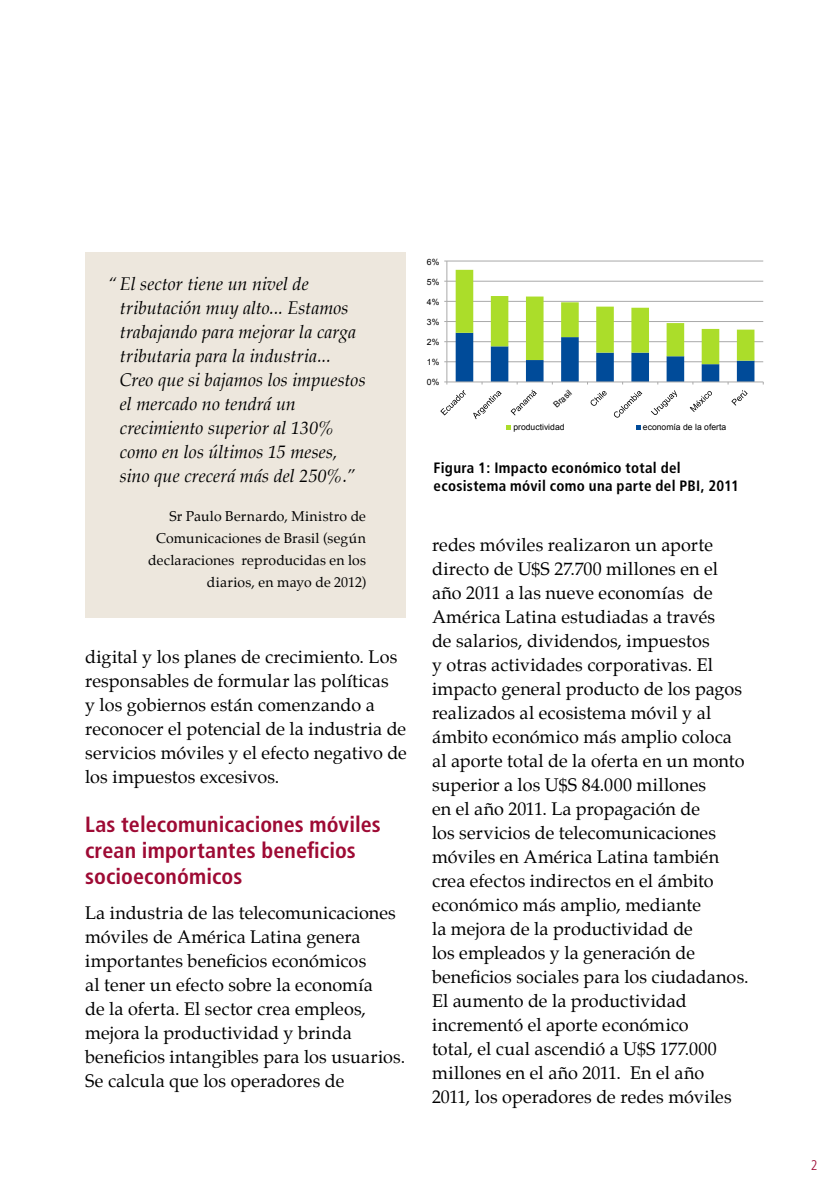
<style>
.page{position:relative;width:840px;height:1191px;background:#fff}
.page>*{position:absolute;margin:0;border:0;box-sizing:border-box;transform-origin:0 0}
.t1{font:700 condensed 22px/26px "Frutiger";letter-spacing:.005em;color:#9e0a34}
.t2{font:18px/24px "Palatino";letter-spacing:.005em;color:#000}
.t3{font:italic 18px/24px "Palatino";letter-spacing:.005em;color:#000}
.t4{font:700 condensed 15px/18px "Frutiger";letter-spacing:.02em;color:#000}
.t5{font:14px/22px "Palatino";letter-spacing:.015em;color:#000;text-align:right}
.t6{font:300 condensed 14px "Frutiger";color:#9e0a34}
.t7{font:9.6px "Calibri";color:#000}
.t8{font:8.6px "Arial";color:#000}
</style>
<div class="page">
<div style="left:85px;top:252px;width:320px;height:366px;background:#ede7dd"></div>
<svg style="left:444px;top:260px;width:320px;height:170px"></svg>
<svg style="left:440px;top:270px;width:314px;height:149px"></svg>
<p class="t3" style="left:120px;top:271px;width:247px;text-indent:-12px">“ El sector tiene un nivel de tributación muy alto... Estamos trabajando para mejorar la carga tributaria para la industria...<br>Creo que si bajamos los impuestos el mercado no tendrá un crecimiento superior al 130% como en los últimos 15 meses, sino que crecerá más del 250%.”</p>
<p class="t5" style="left:148px;top:505px;width:219px">Sr Paulo Bernardo, Ministro de<br>Comunicaciones de Brasil (según declaraciones reproducidas en los diarios, en mayo de 2012)</p>
<p class="t2" style="left:85px;top:645px;width:323px">digital y los planes de crecimiento. Los responsables de formular las políticas<br>y los gobiernos están comenzando a reconocer el potencial de la industria de servicios móviles y el efecto negativo de los impuestos excesivos.</p>
<p class="t1" style="left:85px;top:811px;width:297px">Las telecomunicaciones móviles crean importantes beneficios socioeconómicos</p>
<p class="t2" style="left:85px;top:901px;width:321px">La industria de las telecomunicaciones móviles de América Latina genera importantes beneficios económicos<br>al tener un efecto sobre la economía<br>de la oferta. El sector crea empleos, mejora la productividad y brinda beneficios intangibles para los usuarios.<br>Se calcula que los operadores de</p>
<p class="t8" style="left:427px;top:256px;width:14px">6%</p>
<p class="t8" style="left:427px;top:276px;width:14px">5%</p>
<p class="t8" style="left:427px;top:296px;width:14px">4%</p>
<p class="t8" style="left:427px;top:316px;width:14px">3%</p>
<p class="t8" style="left:427px;top:336px;width:14px">2%</p>
<p class="t8" style="left:427px;top:356px;width:14px">1%</p>
<p class="t8" style="left:427px;top:377px;width:14px">0%</p>
<p class="t8" style="left:550px;top:402px;width:23px;rotate:-43deg">Brasil</p>
<p class="t8" style="left:513px;top:421px;width:53px">productividad</p>
<p class="t8" style="left:642px;top:421px;width:85px">economía de la oferta</p>
<p class="t4" style="left:433px;top:458px;width:307px">Figura 1: Impacto económico total del ecosistema móvil como una parte del PBI, 2011</p>
<p class="t2" style="left:432px;top:533px;width:318px">redes móviles realizaron un aporte directo de U$S 27.700 millones en el año 2011 a las nueve economías de América Latina estudiadas a través<br>de salarios, dividendos, impuestos<br>y otras actividades corporativas. El impacto general producto de los pagos realizados al ecosistema móvil y al ámbito económico más amplio coloca al aporte total de la oferta en un monto superior a los U$S 84.000 millones<br>en el año 2011. La propagación de<br>los servicios de telecomunicaciones móviles en América Latina también crea efectos indirectos en el ámbito económico más amplio, mediante<br>la mejora de la productividad de<br>los empleados y la generación de beneficios sociales para los ciudadanos.<br>El aumento de la productividad incrementó el aporte económico<br>total, el cual ascendió a U$S 177.000 millones en el año 2011. En el año<br>2011, los operadores de redes móviles</p>
<p class="t7" style="left:678px;top:591px;width:4px">-</p>
<p class="t6" style="left:810px;top:1156px;width:8px">2</p>
</div>
